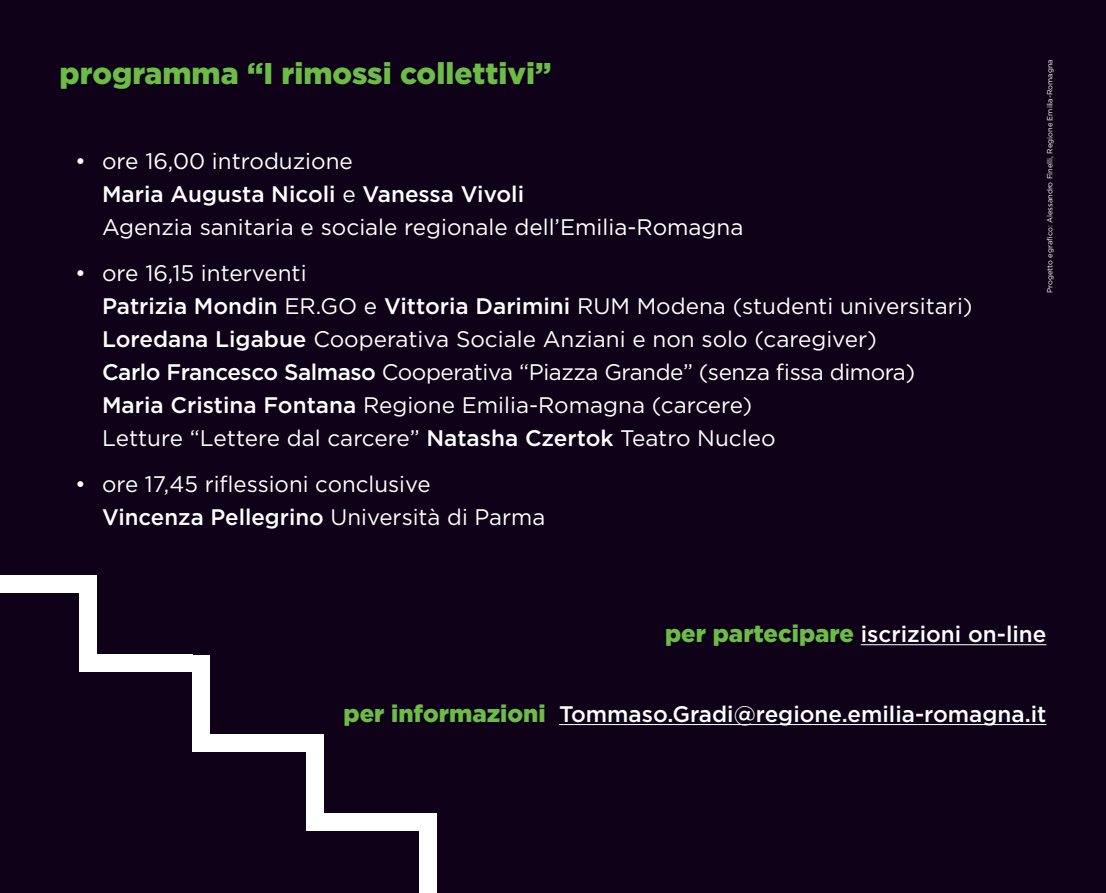
<style>
.page{position:relative;width:1106px;height:893px;background:#0f0218}
.page>*{position:absolute;margin:0;border:0;box-sizing:border-box;transform-origin:0 0}
.t1{font:900 30px "Gotham";color:#6bbd46}
.t2{font:22.5px/33px "Gotham";color:#fff}
.t3{font:500 22.5px "Gotham";color:#fff}
.Block_Text1{font:7.5px "Gotham";color:#fff}
.s1{font-weight:500}
.s2{font-weight:900;font-size:24px;color:#6bbd46}
</style>
<div class="page">
<hr style="left:860px;top:644px;width:186px;height:1px;background:#fff">
<hr style="left:559px;top:724px;width:487px;height:1px;background:#fff">
<div style="left:323px;top:814px;width:96px;height:17px;background:#fff"></div>
<div style="left:209px;top:734px;width:97px;height:17px;background:#fff"></div>
<div style="left:96px;top:655px;width:97px;height:17px;background:#fff"></div>
<div style="left:306px;top:734px;width:17px;height:97px;background:#fff"></div>
<div style="left:192px;top:655px;width:17px;height:96px;background:#fff"></div>
<div style="left:79px;top:576px;width:17px;height:96px;background:#fff"></div>
<div style="left:0;top:576px;width:79px;height:17px;background:#fff"></div>
<div style="left:419px;top:814px;width:17px;height:79px;background:#fff"></div>
<p class="t1" style="left:60px;top:52px;width:493px">programma “I rimossi collettivi”</p>
<p class="t2" style="left:102px;top:144px;width:643px;text-indent:-27px">• ore 16,00 introduzione<br><span class="s1">Maria Augusta Nicoli</span> e <span class="s1">Vanessa Vivoli<br></span>Agenzia sanitaria e sociale regionale dell’Emilia-Romagna</p>
<p class="t2" style="left:102px;top:256px;width:872px;text-indent:-27px">• ore 16,15 interventi<br><span class="s1">Patrizia Mondin</span> ER.GO e <span class="s1">Vittoria Darimini</span> RUM Modena (studenti universitari)<br><span class="s1">Loredana Ligabue</span> Cooperativa Sociale Anziani e non solo (caregiver)<br><span class="s1">Carlo Francesco Salmaso</span> Cooperativa “Piazza Grande” (senza fissa dimora)<br><span class="s1">Maria Cristina Fontana</span> Regione Emilia-Romagna (carcere)<br>Letture “Lettere dal carcere” <span class="s1">Natasha Czertok</span> Teatro Nucleo</p>
<p class="t2" style="left:102px;top:467px;width:444px;text-indent:-27px">• ore 17,45 riflessioni conclusive<br><span class="s1">Vincenza Pellegrino</span> Università di Parma</p>
<p class="Block_Text1" style="left:1045px;top:293px;width:235px;rotate:-90deg">Progetto egrafico: Alessandro Finelli, Regione Emilia-Romagna</p>
<p class="t3" style="left:665px;top:619px;width:383px"><span class="s2">per partecipare</span> iscrizioni on-line</p>
<p class="t3" style="left:343px;top:699px;width:704px"><span class="s2">per informazioni</span> Tommaso.Gradi@regione.emilia-romagna.it</p>
</div>
